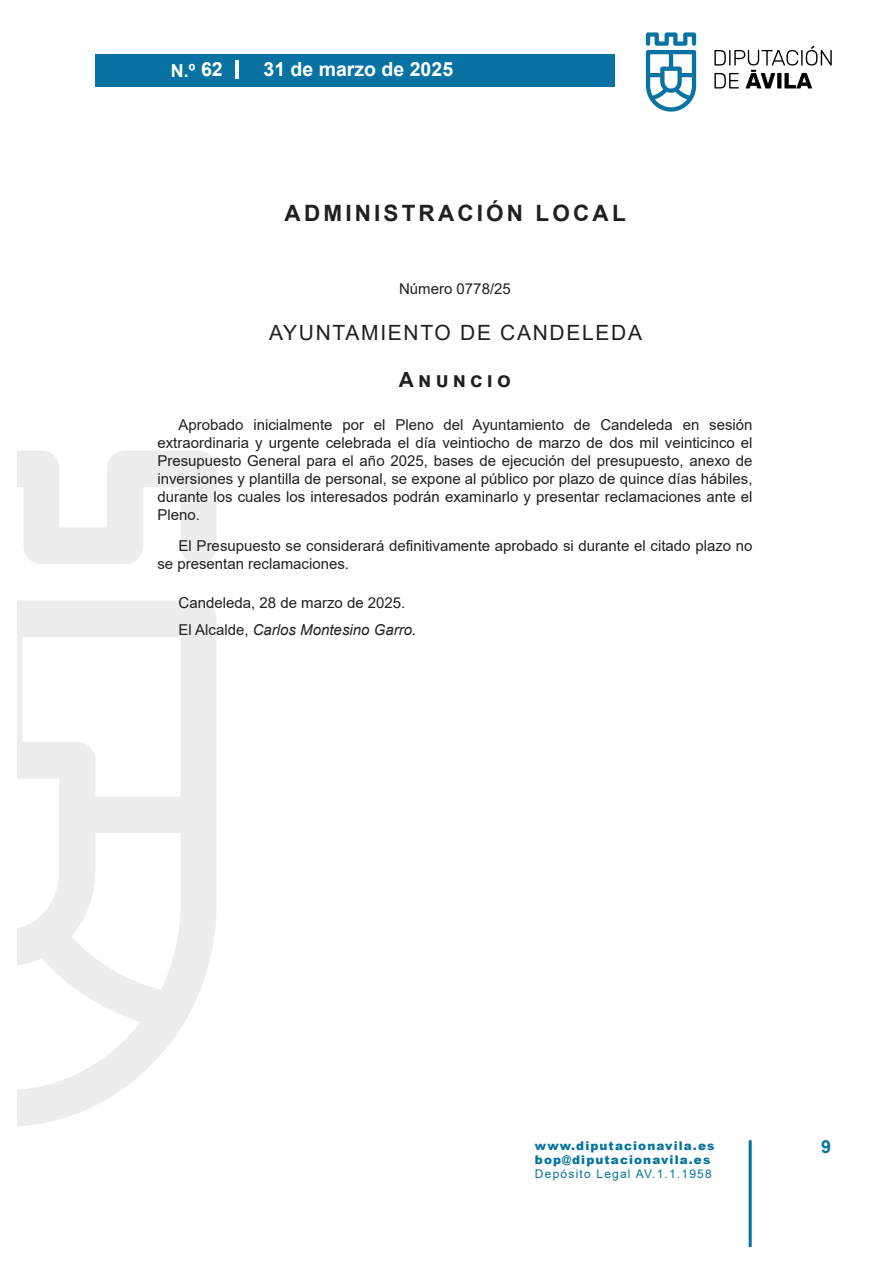
<style>
.page{position:relative;width:893px;height:1263px;background:#fff}
.page>*{position:absolute;margin:0;border:0;box-sizing:border-box;transform-origin:0 0}
.SECCION{font:700 22.5px "Arial";letter-spacing:.14em;color:#231f20}
.ORGANISMO{font:21px "Arial";letter-spacing:.08em;color:#231f20}
.ANUNCIO_1{font:21px "Arial Bold MT2";color:#231f20}
.t1{font:700 19.5px "Arial";color:#fff}
.t2{font:700 18px "Arial";color:#fff}
.t3{font:700 18px "Arial";color:#0873a3}
.TEXTO{font:15px/18px "Arial";color:#231f20;text-align:justify}
.TEXTO-2{font:15px/18px "Arial MT2";color:#231f20}
.FIRMA{font:italic 15px "Arial";color:#231f20}
.FIRMA-2{font:15px "Arial";color:#231f20}
.REFERENCIA{font:15px "Arial";color:#231f20}
.t4{font:900 12px "Arial";letter-spacing:.09em;color:#05739e}
.t5{font:12px "Arial";letter-spacing:.1em;color:#05739e}
.s1{font-size:19.5px}
.s2{font-family:"Arial"}
.s3{font-style:normal}
</style>
<div class="page">
<div style="left:95px;top:54px;width:520px;height:33px;background:#0873a3"></div>
<svg style="left:646px;top:32px;width:50px;height:80px"></svg>
<svg style="left:714px;top:46px;width:118px;height:42px"></svg>
<hr style="left:749px;top:1140px;width:3px;height:106px;background:#05739e">
<hr style="left:236px;top:60px;width:3px;height:18px;background:#fff">
<svg style="left:17px;top:451px;width:200px;height:675px"></svg>
<p class="t2" style="left:171px;top:58px;width:53px">N.º <span class="s1">62</span></p>
<h3 class="t1" style="left:263px;top:56px;width:191px">31 de marzo de 2025</h3>
<p class="SECCION" style="left:285px;top:197px;width:343px">ADMINISTRACIÓN LOCAL</p>
<p class="REFERENCIA" style="left:399px;top:278px;width:113px">Número 0778/25</p>
<p class="ORGANISMO" style="left:269px;top:318px;width:374px">AYUNTAMIENTO DE CANDELEDA</p>
<p class="ANUNCIO_1" style="left:399px;top:364px;width:114px">Anuncio</p>
<p class="TEXTO" style="left:157px;top:416px;width:597px;text-indent:21px">Aprobado inicialmente por el Pleno del Ayuntamiento de Candeleda en sesión extraordinaria y urgente celebrada el día veintiocho de marzo de dos mil veinticinco el Presupuesto General para el año 2025, bases de ejecución del presupuesto, anexo de inversiones y plantilla de personal, se expone al público por plazo de quince días hábiles, durante los cuales los interesados podrán examinarlo y presentar reclamaciones ante el Pleno.</p>
<p class="TEXTO-2" style="left:157px;top:537px;width:597px;text-indent:21px">El Presupuesto se considerará definitivamente aprobado si durante el citado plazo no <span class="s2">se presentan reclamaciones.</span></p>
<p class="FIRMA-2" style="left:179px;top:593px;width:228px">Candeleda, 28 de marzo de 2025.</p>
<p class="FIRMA" style="left:179px;top:620px;width:239px"><span class="s3">El Alcalde,</span> Carlos Montesino Garro.</p>
<p class="t4" style="left:535px;top:1136px;width:181px">www.diputacionavila.es</p>
<p class="t3" style="left:821px;top:1134px;width:12px">9</p>
<p class="t4" style="left:535px;top:1151px;width:177px">bop@diputacionavila.es</p>
<p class="t5" style="left:535px;top:1166px;width:178px">Depósito Legal AV.1.1.1958</p>
</div>
